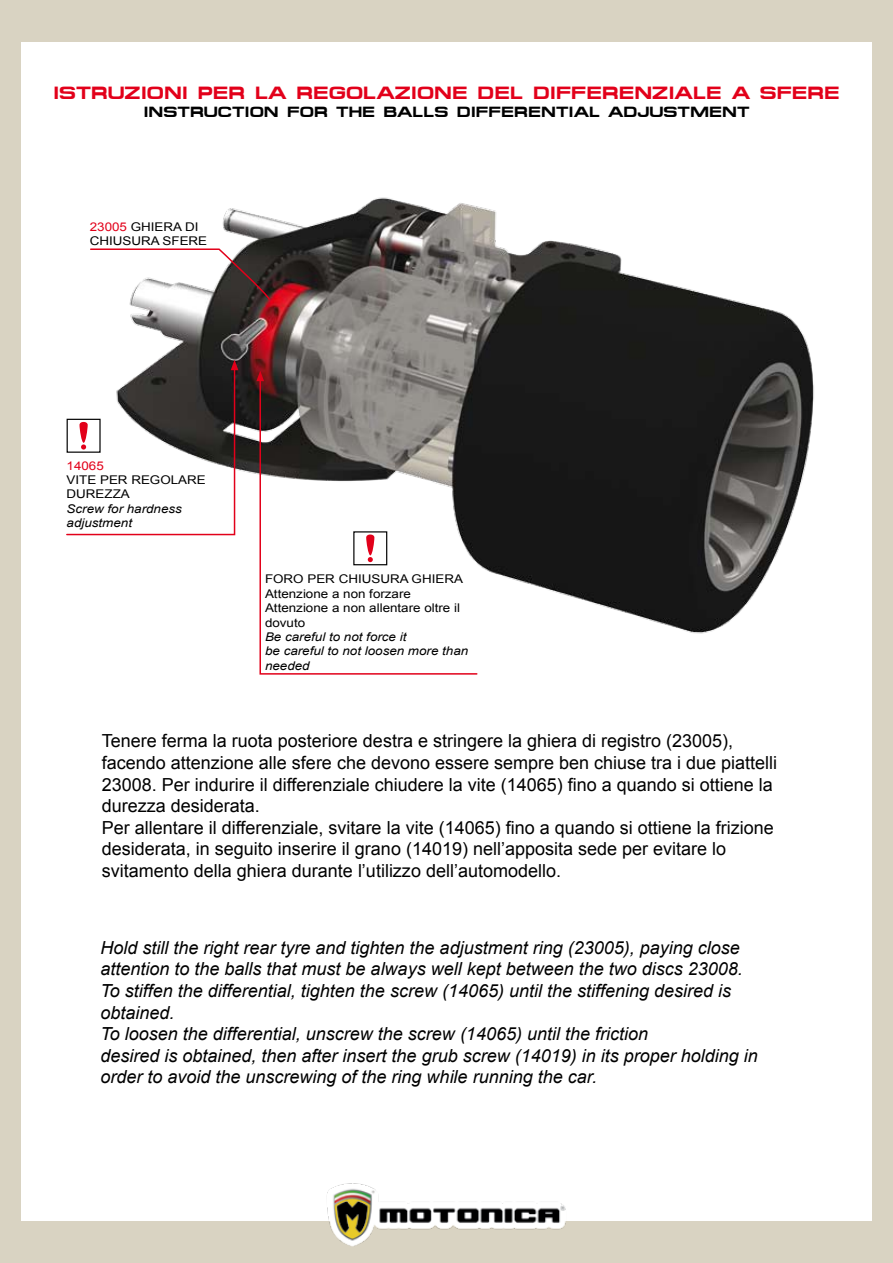
<style>
.page{position:relative;width:893px;height:1263px;background:#d9d3c2}
.page>*{position:absolute;margin:0;border:0;box-sizing:border-box;transform-origin:0 0}
.t1{font:18px/21.6px "Arial";color:#000}
.t2{font:italic 18px/21.6px "Arial";color:#000}
.t3{font:700 18px "Federation";color:#e2001a}
.t4{font:700 15px "Federation";color:#000}
.t5{font:12px/14.4px "Arial";color:#000;scale:1.12 1}
.t6{font:italic 12px/14.4px "Arial";color:#000;scale:1.12 1}
.t7{font:12px "Arial";color:#e2001a;scale:1.12 1}
.s1{color:#e2001a}
</style>
<div class="page">
<div style="left:21px;top:42px;width:851px;height:1178px;background:#fff"></div>
<img style="left:321px;top:1183px;width:251px;height:63px">
<img style="left:129px;top:197px;width:685px;height:437px">
<svg style="left:259px;top:377px;width:219px;height:298px"></svg>
<svg style="left:256px;top:371px;width:8px;height:10px"></svg>
<svg style="left:66px;top:360px;width:172px;height:176px"></svg>
<svg style="left:90px;top:248px;width:181px;height:53px"></svg>
<p class="t3" style="left:53px;top:83px;width:788px">ISTRUZIONI PER LA REGOLAZIONE DEL DIFFERENZIALE A SFERE</p>
<p class="t4" style="left:143px;top:103px;width:607px">INSTRUCTION FOR THE BALLS DIFFERENTIAL ADJUSTMENT</p>
<p class="t5" style="left:90px;top:220px;width:106px"><span class="s1">23005</span> GHIERA DI<br>CHIUSURA SFERE</p>
<p class="t7" style="left:67px;top:458px;width:35px">14065</p>
<p class="t5" style="left:67px;top:473px;width:126px">VITE PER REGOLARE<br>DUREZZA</p>
<p class="t6" style="left:67px;top:502px;width:104px">Screw for hardness adjustment</p>
<p class="t5" style="left:265px;top:572px;width:178px">FORO PER CHIUSURA GHIERA<br>Attenzione a non forzare<br>Attenzione a non allentare oltre il dovuto</p>
<p class="t6" style="left:265px;top:630px;width:183px">Be careful to not force it<br>be careful to not loosen more than needed</p>
<p class="t1" style="left:102px;top:730px;width:677px">Tenere ferma la ruota posteriore destra e stringere la ghiera di registro (23005), facendo attenzione alle sfere che devono essere sempre ben chiuse tra i due piattelli 23008. Per indurire il differenziale chiudere la vite (14065) fino a quando si ottiene la durezza desiderata.<br>Per allentare il differenziale, svitare la vite (14065) fino a quando si ottiene la frizione desiderata, in seguito inserire il grano (14019) nell’apposita sede per evitare lo svitamento della ghiera durante l’utilizzo dell’automodello.</p>
<p class="t2" style="left:100px;top:937px;width:659px">Hold still the right rear tyre and tighten the adjustment ring (23005), paying close attention to the balls that must be always well kept between the two discs 23008.<br>To stiffen the differential, tighten the screw (14065) until the stiffening desired is obtained.<br>To loosen the differential, unscrew the screw (14065) until the friction<br>desired is obtained, then after insert the grub screw (14019) in its proper holding in order to avoid the unscrewing of the ring while running the car.</p>
</div>
